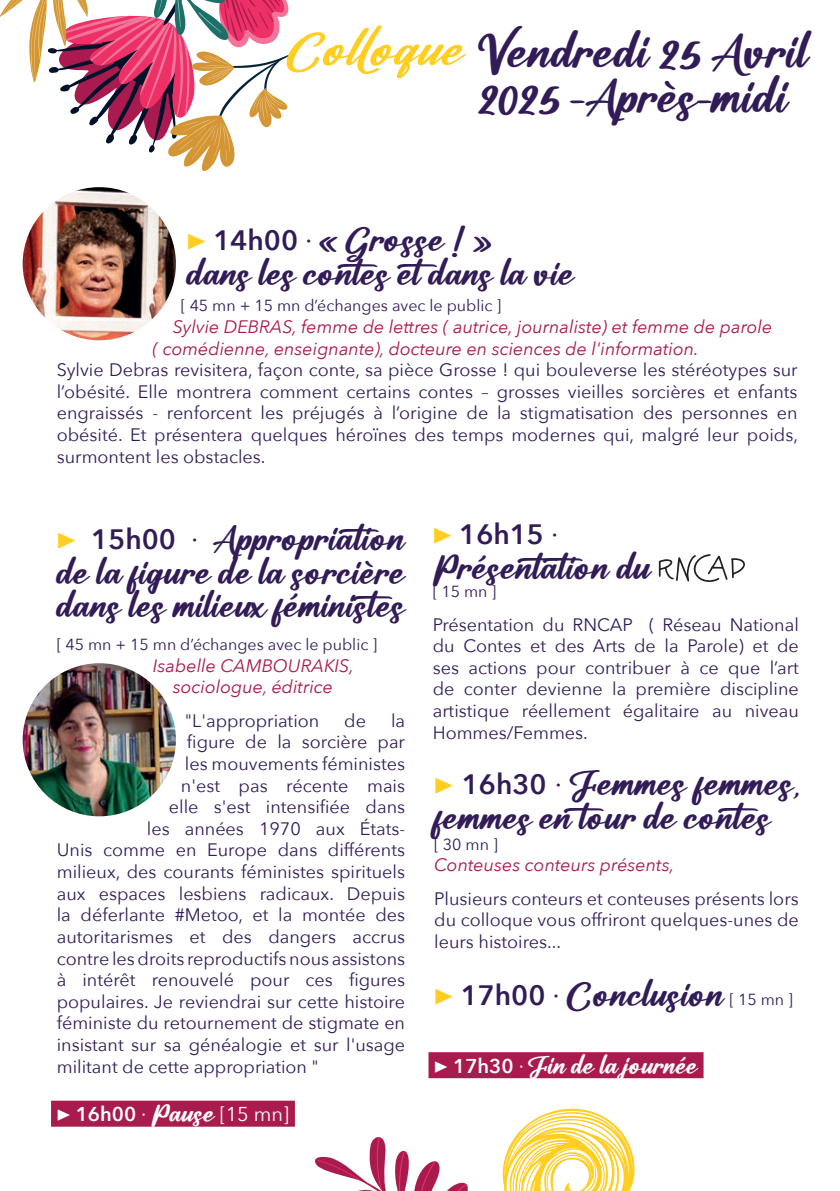
<style>
.page{position:relative;width:840px;height:1191px;background:#fff}
.page>*{position:absolute;margin:0;border:0;box-sizing:border-box;transform-origin:0 0}
.t1{font:38px/45.6px "Catalish Huntera";color:#321c57}
.t2{font:28px/33.6px "Catalish Huntera";color:#321c57}
.t3{font:600 28px "Avenir Next";color:#321c57}
.t4{font:20px "Catalish Huntera";color:#fff}
.t5{font:20px "Avenir Next";color:#fff}
.t6{font:18px/21.6px "Avenir Next";color:#321c57;text-align:justify}
.t7{font:italic 18px/21.6px "Avenir Next";color:#a91a4e}
.t8{font:16px "Avenir Next";color:#321c57}
.s1{font-family:"Acumin Pro";color:#ffce21}
.s2{font-family:"Avenir Next";font-weight:600}
.s3{font-family:"Avenir Next"}
.s4{font-family:"Acumin Pro"}
.s5{font-weight:600}
.s6{font-family:"Catalish Huntera"}
.s7{font-family:"Acumin Pro";font-weight:400;color:#ffce21}
.s8{font-weight:400}
.s9{font-family:"Avenir Next";font-size:16px}
</style>
<div class="page">
<svg style="left:0;top:0;width:466px;height:171px"></svg>
<img style="left:23px;top:187px;width:153px;height:153px;border-radius:77px">
<img style="left:23px;top:663px;width:153px;height:153px;border-radius:77px">
<div style="left:51px;top:1100px;width:244px;height:26px;background:#a91a4e"></div>
<svg style="left:658px;top:554px;width:87px;height:28px"></svg>
<div style="left:428px;top:1052px;width:275px;height:26px;background:#a91a4e"></div>
<svg style="left:315px;top:1108px;width:320px;height:83px"></svg>
<h1 class="t1" style="left:478px;top:30px;width:332px">Vendredi 25 Avril<br>2025 -Après-midi</h1>
<h2 class="t2" style="left:187px;top:224px;width:389px"><span class="s1">▶</span> <span class="s2">14h00</span> <span class="s3">·</span> « Grosse ! »<br>dans les contes etdans la vie</h2>
<p class="t8" style="left:181px;top:292px;width:322px">[ 45 mn + 15 mn d’échanges avec le public ]</p>
<p class="t7" style="left:153px;top:315px;width:620px;text-indent:20px">Sylvie DEBRAS, femme de lettres ( autrice, journaliste) et femme de parole ( comédienne, enseignante), docteure en sciences de l'information.</p>
<p class="t6" style="left:57px;top:358px;width:742px">Sylvie Debras revisitera, façon conte, sa pièce Grosse ! qui bouleverse les stéréotypes sur l’obésité. Elle montrera comment certains contes – grosses vieilles sorcières et enfants engraissés - renforcent les préjugés à l’origine de la stigmatisation des personnes en obésité. Et présentera quelques héroïnes des temps modernes qui, malgré leur poids, surmontent les obstacles.</p>
<h2 class="t2" style="left:57px;top:522px;width:353px;text-align:justify"><span class="s1">▶</span> <span class="s2">15h00</span> <span class="s3">·</span> Appropriation de la figure de la sorcière dans les milieux féministes</h2>
<p class="t8" style="left:57px;top:631px;width:322px">[ 45 mn + 15 mn d’échanges avec le public ]</p>
<p class="t7" style="left:153px;top:653px;width:203px;text-align:center">Isabelle CAMBOURAKIS, sociologue, éditrice</p>
<p class="t6" style="left:185px;top:709px;width:136px">"L'appropriation</p>
<p class="t6" style="left:344px;top:709px;width:23px">de</p>
<p class="t6" style="left:391px;top:709px;width:16px">la</p>
<p class="t6" style="left:187px;top:730px;width:219px">figure de la sorcière par</p>
<p class="t6" style="left:185px;top:752px;width:221px">les mouvements féministes</p>
<p class="t6" style="left:181px;top:774px;width:225px">n'est pas récente mais</p>
<p class="t6" style="left:169px;top:795px;width:237px">elle s'est intensifiée dans</p>
<p class="t6" style="left:147px;top:817px;width:259px">les années 1970 aux États-</p>
<p class="t6" style="left:57px;top:838px;width:349px">Unis comme en Europe dans différents</p>
<p class="t6" style="left:57px;top:860px;width:349px">milieux, des courants féministes spirituels</p>
<p class="t6" style="left:57px;top:882px;width:349px">aux espaces lesbiens radicaux. Depuis</p>
<p class="t6" style="left:57px;top:903px;width:350px">la déferlante #Metoo, et la montée des</p>
<p class="t6" style="left:57px;top:925px;width:350px">autoritarismes et des dangers accrus</p>
<p class="t6" style="left:57px;top:946px;width:350px">contre les droits reproductifs nous assistons</p>
<p class="t6" style="left:57px;top:968px;width:350px">à intérêt renouvelé pour ces figures</p>
<p class="t6" style="left:57px;top:990px;width:349px">populaires. Je reviendrai sur cette histoire</p>
<p class="t6" style="left:57px;top:1011px;width:349px">féministe du retournement de stigmate en</p>
<p class="t6" style="left:57px;top:1033px;width:350px">insistant sur sa généalogie et sur l'usage</p>
<p class="t6" style="left:57px;top:1054px;width:263px">militant de cette appropriation "</p>
<p class="t5" style="left:57px;top:1097px;width:234px"><span class="s4">▶</span> <span class="s5">16h00</span> · <span class="s6">Pause</span> [15 mn]</p>
<h2 class="t3" style="left:432px;top:510px;width:127px"><span class="s7">▶</span> 16h15 <span class="s8">·</span></h2>
<h2 class="t2" style="left:432px;top:551px;width:220px">Présentation du</h2>
<p class="t8" style="left:432px;top:578px;width:65px">[ 15 mn ]</p>
<p class="t6" style="left:432px;top:612px;width:367px">Présentation du RNCAP ( Réseau National du Contes et des Arts de la Parole) et de ses actions pour contribuer à ce que l’art de conter devienne la première discipline artistique réellement égalitaire au niveau Hommes/Femmes.</p>
<h2 class="t2" style="left:434px;top:768px;width:366px"><span class="s1">▶</span> <span class="s2">16h30</span> <span class="s3">·</span> Femmes femmes, femmes en tour de contes</h2>
<p class="t8" style="left:434px;top:830px;width:65px">[ 30 mn ]</p>
<p class="t7" style="left:434px;top:853px;width:241px">Conteuses conteurs présents,</p>
<p class="t6" style="left:434px;top:887px;width:366px">Plusieurs conteurs et conteuses présents lors du colloque vous offriront quelques-unes de leurs histoires...</p>
<h2 class="t2" style="left:434px;top:978px;width:360px"><span class="s1">▶</span> <span class="s2">17h00</span> <span class="s3">·</span> Conclusion <span class="s9">[ 15 mn ]</span></h2>
<p class="t4" style="left:434px;top:1054px;width:265px"><span class="s4">▶</span> <span class="s2">17h30</span> <span class="s3">·</span> Fin de la journée</p>
</div>
